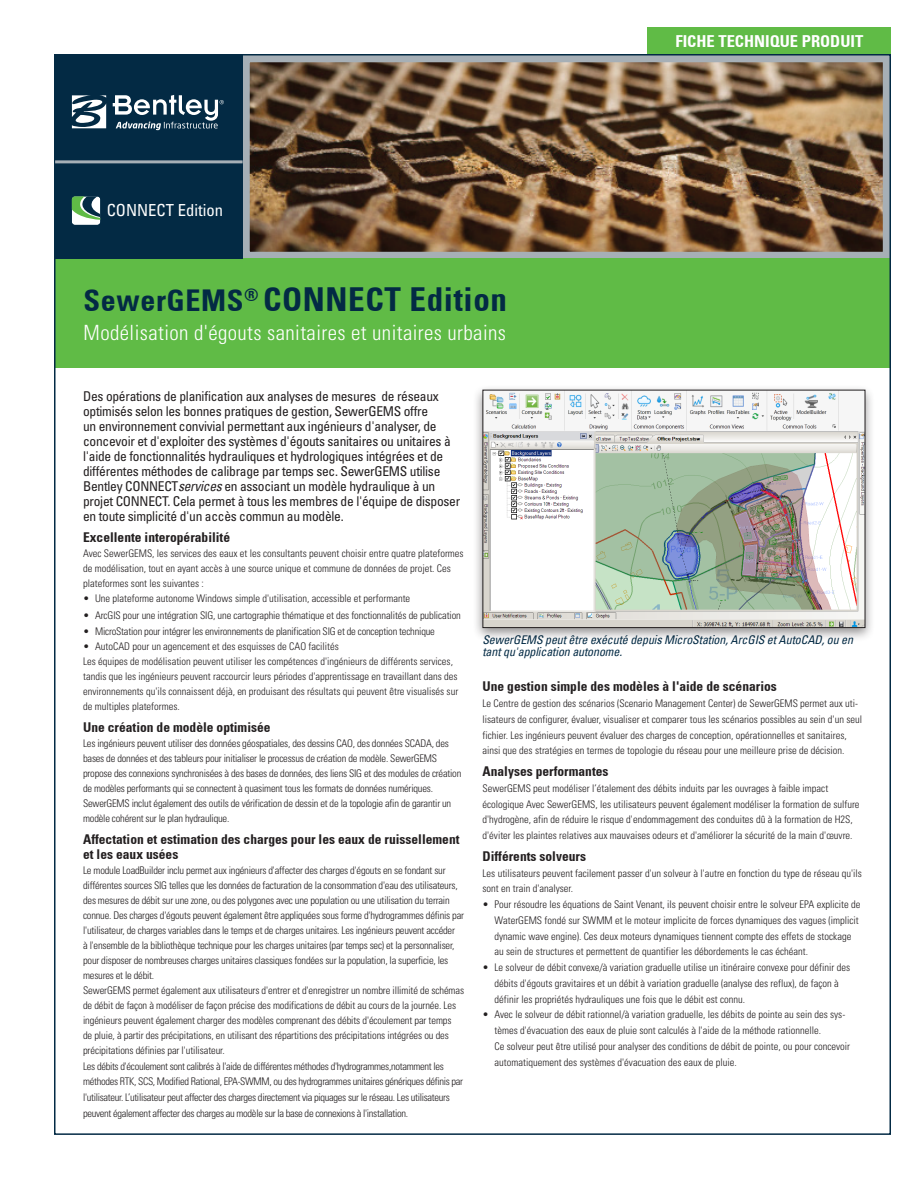
<style>
.page{position:relative;width:918px;height:1188px;background:#fff}
.page>*{position:absolute;margin:0;border:0;box-sizing:border-box;transform-origin:0 0}
.S__Title{font:700 condensed 33px "Univers 67";letter-spacing:.02em;color:#032a44}
.S__Sub-title{font:300 condensed 21px "Univers";letter-spacing:.02em;color:#fff}
.t1{font:condensed 16.65px "Univers";color:#fff}
.t2{font:700 condensed 16.5px "Univers 67";color:#fff}
.P__Intro_Copy{font:condensed 13.5px/15px "Univers";letter-spacing:-.02em;color:#231f20}
.S__Body_Sub-Heads{font:700 condensed 13.5px/15px "Univers 67";color:#231f20}
.S__Image_captions{font:italic condensed 12px/12px "Univers";letter-spacing:-.01em;color:#032a44}
.S__Body_copy{font:300 condensed 10.5px/15.8px "Univers";color:#231f20}
.S__Body_copy-2{font:300 condensed 10.5px/15px "Univers";letter-spacing:-.02em;color:#231f20}
.S__Body_copy-3{font:300 condensed 10.5px/15.8px "Univers";letter-spacing:-.03em;color:#231f20}
.s1{font-size:30px}
.s2{font-style:italic}
</style>
<div class="page">
<div style="left:648px;top:27px;width:243px;height:27px;background:#60bb46"></div>
<svg style="left:243px;top:57px;width:645px;height:201px;background:#755d47"></svg>
<div style="left:55px;top:258px;width:836px;height:110px;background:#60bb46"></div>
<div style="left:472px;top:384px;width:404px;height:259px;background:#231f20;opacity:.5"></div>
<img style="left:482px;top:389px;width:384px;height:240px">
<div style="left:55px;top:55px;width:188px;height:105px;background:#032a44"></div>
<div style="left:55px;top:161px;width:188px;height:97px;background:#032a44"></div>
<hr style="left:55px;top:160px;width:188px;height:3px;background:#a6afb6">
<svg style="left:72px;top:196px;width:28px;height:29px"></svg>
<svg style="left:72px;top:95px;width:34px;height:33px"></svg>
<svg style="left:113px;top:95px;width:111px;height:35px"></svg>
<h3 class="t1" style="left:107px;top:200px;width:118px">CONNECT Edition</h3>
<p class="S__Title" style="left:84px;top:279px;width:425px"><span class="s1">SewerGEMS</span><sup>®</sup> CONNECT Edition</p>
<p class="S__Sub-title" style="left:84px;top:320px;width:424px">Modélisation d'égouts sanitaires et unitaires urbains</p>
<h3 class="t2" style="left:675px;top:31px;width:189px">FICHE TECHNIQUE PRODUIT</h3>
<p class="P__Intro_Copy" style="left:83px;top:388px;width:379px">Des opérations de planification aux analyses de mesures de réseaux optimisés selon les bonnes pratiques de gestion, SewerGEMS offre<br>un environnement convivial permettant aux ingénieurs d'analyser, de concevoir et d'exploiter des systèmes d'égouts sanitaires ou unitaires à l'aide de fonctionnalités hydrauliques et hydrologiques intégrées et de différentes méthodes de calibrage par temps sec. SewerGEMS utilise Bentley CONNECT<span class="s2">services</span> en associant un modèle hydraulique à un projet CONNECT. Cela permet à tous les membres de l'équipe de disposer en toute simplicité d'un accès commun au modèle.</p>
<p class="S__Body_Sub-Heads" style="left:83px;top:530px;width:149px">Excellente interopérabilité</p>
<p class="S__Body_copy" style="left:83px;top:546px;width:382px;line-height:15px">Avec SewerGEMS, les services des eaux et les consultants peuvent choisir entre quatre plateformes de modélisation, tout en ayant accès à une source unique et commune de données de projet. Ces plateformes sont les suivantes :</p>
<p class="S__Body_copy" style="left:83px;top:591px;width:329px">• Une plateforme autonome Windows simple d'utilisation, accessible et performante</p>
<p class="S__Body_copy" style="left:83px;top:607px;width:379px">• ArcGIS pour une intégration SIG, une cartographie thématique et des fonctionnalités de publication</p>
<p class="S__Body_copy-2" style="left:83px;top:624px;width:353px">• MicroStation pour intégrer les environnements de planification SIG et de conception technique</p>
<p class="S__Body_copy" style="left:83px;top:639px;width:257px">• AutoCAD pour un agencement et des esquisses de CAO facilités</p>
<p class="S__Body_copy" style="left:83px;top:654px;width:377px;line-height:15px">Les équipes de modélisation peuvent utiliser les compétences d'ingénieurs de différents services, tandis que les ingénieurs peuvent raccourcir leurs périodes d'apprentissage en travaillant dans des environnements qu'ils connaissent déjà, en produisant des résultats qui peuvent être visualisés sur de multiples plateformes.</p>
<p class="S__Body_Sub-Heads" style="left:83px;top:720px;width:189px">Une création de modèle optimisée</p>
<p class="S__Body_copy-2" style="left:83px;top:736px;width:380px">Les ingénieurs peuvent utiliser des données géospatiales, des dessins CAO, des données SCADA, des bases de données et des tableurs pour initialiser le processus de création de modèle. SewerGEMS propose des connexions synchronisées à des bases de données, des liens SIG et des modules de création de modèles performants qui se connectent à quasiment tous les formats de données numériques.<br>SewerGEMS inclut également des outils de vérification de dessin et de la topologie afin de garantir un modèle cohérent sur le plan hydraulique.</p>
<p class="S__Body_Sub-Heads" style="left:83px;top:832px;width:378px">Affectation et estimation des charges pour les eaux de ruissellement et les eaux usées</p>
<p class="S__Body_copy-2" style="left:83px;top:863px;width:382px">Le module LoadBuilder inclu permet aux ingénieurs d'affecter des charges d'égouts en se fondant sur différentes sources SIG telles que les données de facturation de la consommation d'eau des utilisateurs, des mesures de débit sur une zone, ou des polygones avec une population ou une utilisation du terrain connue. Des charges d'égouts peuvent également être appliquées sous forme d'hydrogrammes définis par l'utilisateur, de charges variables dans le temps et de charges unitaires. Les ingénieurs peuvent accéder<br>à l'ensemble de la bibliothèque technique pour les charges unitaires (par temps sec) et la personnaliser, pour disposer de nombreuses charges unitaires classiques fondées sur la population, la superficie, les mesures et le débit.</p>
<p class="S__Body_copy" style="left:83px;top:983px;width:383px;line-height:15px">SewerGEMS permet également aux utilisateurs d'entrer et d'enregistrer un nombre illimité de schémas de débit de façon à modéliser de façon précise des modifications de débit au cours de la journée. Les ingénieurs peuvent également charger des modèles comprenant des débits d'écoulement par temps<br>de pluie, à partir des précipitations, en utilisant des répartitions des précipitations intégrées ou des précipitations définies par l'utilisateur.</p>
<p class="S__Body_copy-3" style="left:83px;top:1058px;width:382px">Les débits d'écoulement sont calibrés à l'aide de différentes méthodes d'hydrogrammes,notamment les méthodes RTK, SCS, Modified Rational, EPA-SWMM, ou des hydrogrammes unitaires génériques définis par l'utilisateur. L’utilisateur peut affecter des charges directement via piquages sur le réseau. Les utilisateurs peuvent également affecter des charges au modèle sur la base de connexions à l'installation.</p>
<p class="S__Image_captions" style="left:482px;top:633px;width:372px">SewerGEMS peut être exécuté depuis MicroStation, ArcGIS et AutoCAD, ou en tant qu'application autonome.</p>
<p class="S__Body_Sub-Heads" style="left:483px;top:679px;width:296px">Une gestion simple des modèles à l'aide de scénarios</p>
<p class="S__Body_copy" style="left:483px;top:695px;width:381px">Le Centre de gestion des scénarios (Scenario Management Center) de SewerGEMS permet aux uti&shy;lisateurs de configurer, évaluer, visualiser et comparer tous les scénarios possibles au sein d'un seul fichier. Les ingénieurs peuvent évaluer des charges de conception, opérationnelles et sanitaires, ainsi que des stratégies en termes de topologie du réseau pour une meilleure prise de décision.</p>
<p class="S__Body_Sub-Heads" style="left:483px;top:764px;width:127px">Analyses performantes</p>
<p class="S__Body_copy" style="left:483px;top:780px;width:379px">SewerGEMS peut modéliser l’étalement des débits induits par les ouvrages à faible impact écologique Avec SewerGEMS, les utilisateurs peuvent également modéliser la formation de sulfure d'hydrogène, afin de réduire le risque d'endommagement des conduites dû à la formation de H2S, d'éviter les plaintes relatives aux mauvaises odeurs et d'améliorer la sécurité de la main d'œuvre.</p>
<p class="S__Body_Sub-Heads" style="left:483px;top:848px;width:105px">Différents solveurs</p>
<p class="S__Body_copy" style="left:483px;top:865px;width:381px">Les utilisateurs peuvent facilement passer d'un solveur à l'autre en fonction du type de réseau qu'ils sont en train d'analyser.</p>
<p class="S__Body_copy" style="left:495px;top:896px;width:367px;text-indent:-12px">• Pour résoudre les équations de Saint Venant, ils peuvent choisir entre le solveur EPA explicite de WaterGEMS fondé sur SWMM et le moteur implicite de forces dynamiques des vagues (implicit dynamic wave engine). Ces deux moteurs dynamiques tiennent compte des effets de stockage au sein de structures et permettent de quantifier les débordements le cas échéant.</p>
<p class="S__Body_copy" style="left:495px;top:959px;width:357px;text-indent:-12px">• Le solveur de débit convexe/à variation graduelle utilise un itinéraire convexe pour définir des débits d'égouts gravitaires et un débit à variation graduelle (analyse des reflux), de façon à définir les propriétés hydrauliques une fois que le débit est connu.</p>
<p class="S__Body_copy" style="left:495px;top:1007px;width:357px;text-indent:-12px">• Avec le solveur de débit rationnel/à variation graduelle, les débits de pointe au sein des sys&shy;tèmes d'évacuation des eaux de pluie sont calculés à l'aide de la méthode rationnelle.<br>Ce solveur peut être utilisé pour analyser des conditions de débit de pointe, ou pour concevoir automatiquement des systèmes d'évacuation des eaux de pluie.</p>
</div>
